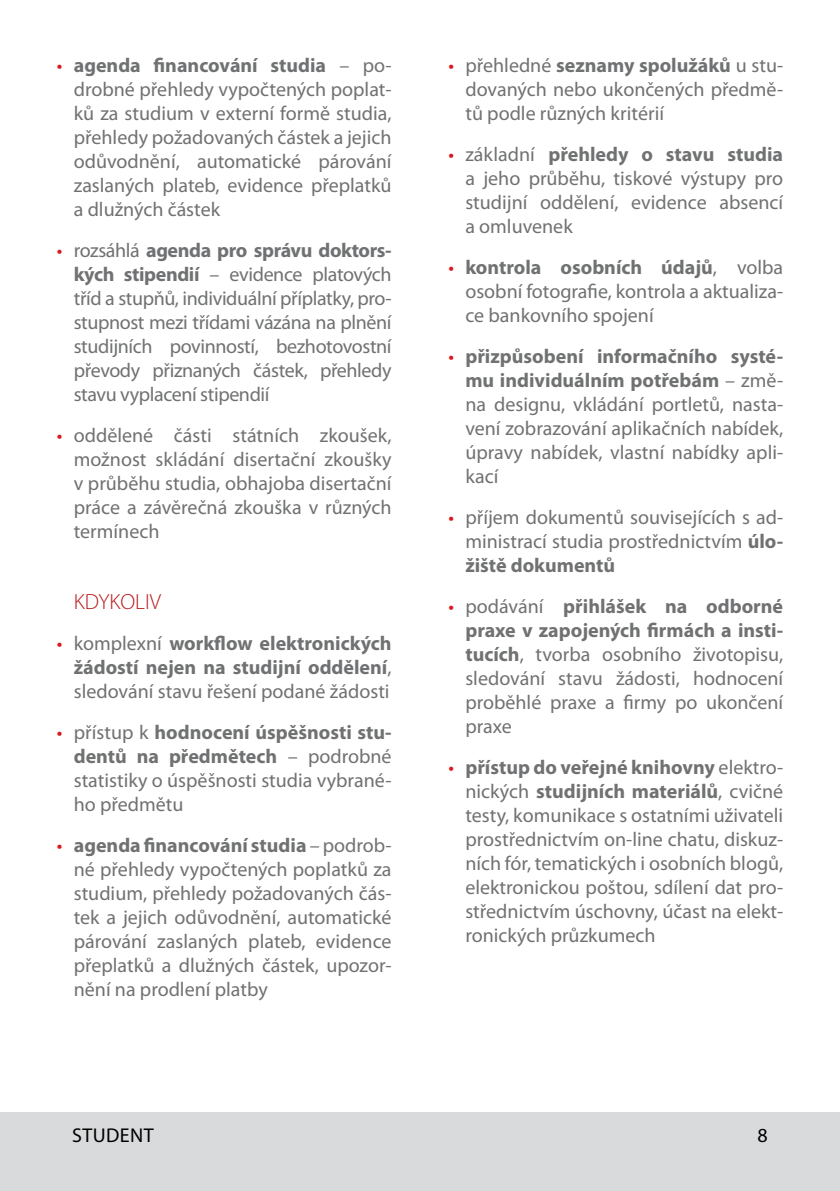
<style>
.page{position:relative;width:840px;height:1191px;background:#fff}
.page>*{position:absolute;margin:0;border:0;box-sizing:border-box;transform-origin:0 0}
.t1{font:300 22px "Myriad Pro";color:#b71a1d}
.t2{font:20px/24px "Myriad Pro";color:#707172;text-align:justify}
.t3{font:700 20px/24px "Myriad Pro";color:#707172;text-align:justify}
.t4{font:20px "Myriad Pro";letter-spacing:.02em;color:#000}
.s1{color:#da181b}
.s2{font-weight:700}
.s3{font-weight:400;color:#da181b}
.s4{font-weight:400}
</style>
<div class="page">
<div style="left:0;top:1076px;width:839px;height:115px;background:#d9dadb"></div>
<div style="left:0;top:0;width:839px;height:1111px;background:#fff"></div>
<p class="t2" style="left:74px;top:53px;width:319px;text-indent:-17px"><span class="s1">•</span> <span class="s2">agenda financování studia</span> – po&shy;drobné přehledy vypočtených poplat&shy;ků za studium v externí formě studia, přehledy požadovaných částek a jejich odůvodnění, automatické párování zaslaných plateb, evidence přeplatků a dlužných částek</p>
<p class="t2" style="left:74px;top:238px;width:319px;text-indent:-17px"><span class="s1">•</span> rozsáhlá <span class="s2">agenda pro správu doktors&shy;kých stipendií</span> – evidence platových tříd a stupňů, individuální příplatky, pro&shy;stupnost mezi třídami vázána na plnění studijních povinností, bezhotovostní převody přiznaných částek, přehledy stavu vyplacení stipendií</p>
<p class="t2" style="left:74px;top:423px;width:319px;text-indent:-17px"><span class="s1">•</span> oddělené části státních zkoušek, možnost skládání disertační zkoušky v průběhu studia, obhajoba disertační práce a závěrečná zkouška v různých termínech</p>
<p class="t1" style="left:74px;top:589px;width:89px">KDYKOLIV</p>
<p class="t3" style="left:74px;top:630px;width:319px;text-indent:-17px"><span class="s3">•</span> <span class="s4">komplexní</span> workflow elektronických žádostí nejen na studijní oddělení<span class="s4">, sledování stavu řešení podané žádosti</span></p>
<p class="t2" style="left:74px;top:720px;width:319px;text-indent:-17px"><span class="s1">•</span> přístup k <span class="s2">hodnocení úspěšnosti stu&shy;dentů na předmětech</span> – podrobné statistiky o úspěšnosti studia vybrané&shy;ho předmětu</p>
<p class="t2" style="left:74px;top:833px;width:319px;text-indent:-17px"><span class="s1">•</span> <span class="s2">agenda financování studia</span> – podrob&shy;né přehledy vypočtených poplatků za studium, přehledy požadovaných čás&shy;tek a jejich odůvodnění, automatické párování zaslaných plateb, evidence přeplatků a dlužných částek, upozor&shy;nění na prodlení platby</p>
<p class="t2" style="left:465px;top:53px;width:319px;text-indent:-17px"><span class="s1">•</span> přehledné <span class="s2">seznamy spolužáků</span> u stu&shy;dovaných nebo ukončených předmě&shy;tů podle různých kritérií</p>
<p class="t2" style="left:465px;top:142px;width:319px;text-indent:-17px"><span class="s1">•</span> základní <span class="s2">přehledy o stavu studia </span>a jeho průběhu, tiskové výstupy pro studijní oddělení, evidence absencí a omluvenek</p>
<p class="t2" style="left:465px;top:255px;width:319px;text-indent:-17px"><span class="s1">•</span> <span class="s2">kontrola osobních údajů</span>, volba osobní fotografie, kontrola a aktualiza&shy;ce bankovního spojení</p>
<p class="t2" style="left:465px;top:344px;width:319px;text-indent:-17px"><span class="s1">•</span> <span class="s2">přizpůsobení informačního systé&shy;mu individuálním potřebám</span> – změ&shy;na designu, vkládání portletů, nasta&shy;vení zobrazování aplikačních nabídek, úpravy nabídek, vlastní nabídky apli&shy;kací</p>
<p class="t2" style="left:465px;top:505px;width:319px;text-indent:-17px"><span class="s1">•</span> příjem dokumentů souvisejících s ad&shy;ministrací studia prostřednictvím <span class="s2">úlo&shy;žiště dokumentů</span></p>
<p class="t2" style="left:465px;top:594px;width:319px;text-indent:-17px"><span class="s1">•</span> podávání <span class="s2">přihlášek na odborné praxe v zapojených firmách a insti&shy;tucích</span>, tvorba osobního životopisu, sledování stavu žádosti, hodnocení proběhlé praxe a firmy po ukončení praxe</p>
<p class="t2" style="left:465px;top:755px;width:319px;text-indent:-17px"><span class="s1">•</span> <span class="s2">přístup do veřejné knihovny</span> elektro&shy;nických <span class="s2">studijních materiálů</span>, cvičné testy, komunikace s ostatními uživateli prostřednictvím on-line chatu, diskuz&shy;ních fór, tematických i osobních blogů, elektronickou poštou, sdílení dat pro&shy;střednictvím úschovny, účast na elekt&shy;ronických průzkumech</p>
<p class="t4" style="left:72px;top:1122px;width:83px">STUDENT</p>
<p class="t4" style="left:757px;top:1122px;width:12px">8</p>
</div>
